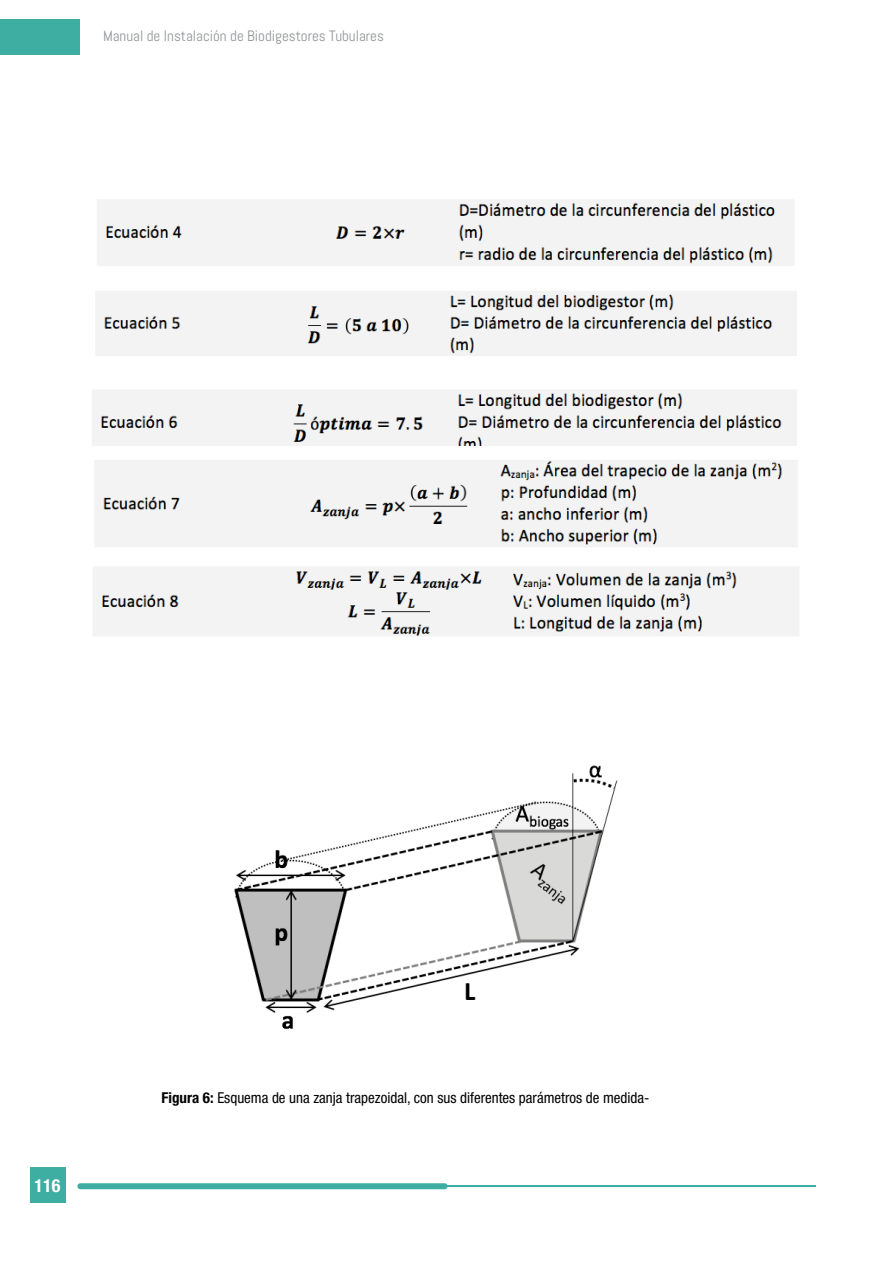
<style>
.page{position:relative;width:893px;height:1263px;background:#fff}
.page>*{position:absolute;margin:0;border:0;box-sizing:border-box;transform-origin:0 0}
.t1{font:700 condensed 18px "Helvetica Neue LT Std";color:#fff}
.t2{font:condensed 15px "Helvetica Neue LT Std";color:#000}
.t3{font:15px "Abel";color:#919396}
.s1{font-weight:700}
</style>
<div class="page">
<hr style="left:79px;top:1185px;width:737px;height:2px;background:#3eaea3">
<div style="left:77px;top:1183px;width:371px;height:6px;background:#3eaea3;border-radius:3px"></div>
<div style="left:0;top:19px;width:79px;height:36px;background:#3eaea3"></div>
<div style="left:30px;top:1167px;width:35px;height:35px;background:#3eaea3"></div>
<img style="left:96px;top:291px;width:701px;height:65px">
<img style="left:92px;top:390px;width:707px;height:246px">
<img style="left:92px;top:446px;width:707px;height:14px">
<img style="left:97px;top:200px;width:697px;height:66px">
<img style="left:234px;top:765px;width:384px;height:265px">
<p class="t3" style="left:103px;top:27px;width:282px">Manual de Instalación de Biodigestores Tubulares</p>
<p class="t1" style="left:35px;top:1174px;width:27px">116</p>
<p class="t2" style="left:162px;top:1089px;width:489px"><span class="s1">Figura 6:</span> Esquema de una zanja trapezoidal, con sus diferentes parámetros de medida-</p>
</div>
